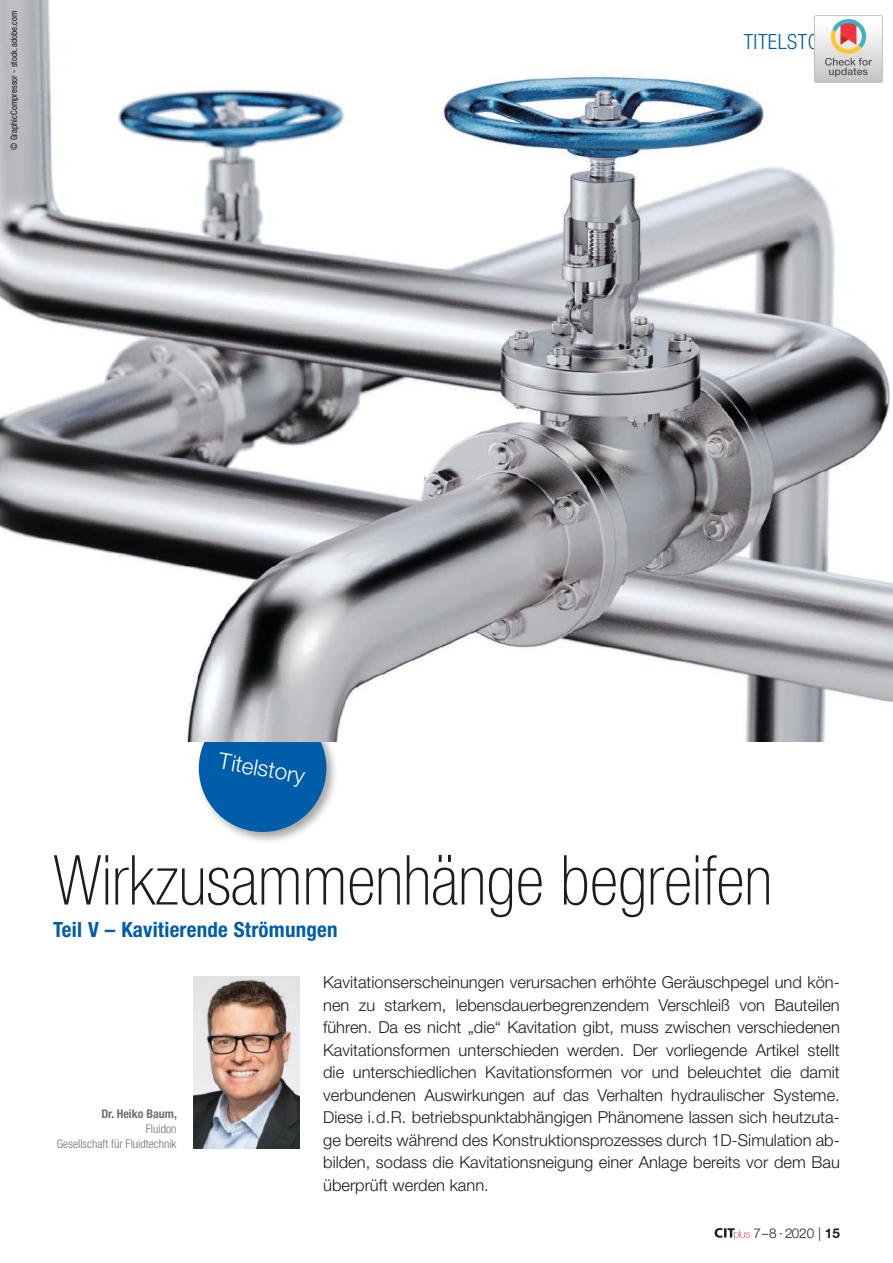
<style>
.page{position:relative;width:893px;height:1263px;background:#fff}
.page>*{position:absolute;margin:0;border:0;box-sizing:border-box;transform-origin:0 0}
.t1{font:100 condensed 69px "Helvetica Neue LT Std";color:#1d1d1b}
.t2{font:300 22.5px "Helvetica Neue LT Std";color:#fff}
.t3{font:700 condensed 21px "Helvetica Neue LT Std";letter-spacing:.01em;color:#005da9}
.t4{font:300 condensed 21px "Helvetica Neue LT Std";letter-spacing:.025em;color:#005da9}
.t5{font:300 16.5px/22.5px "Helvetica Neue LT Std";color:#1d1d1b;text-align:justify}
.t6{font:300 13.5px "Helvetica Neue LT Std";color:#1d1d1b}
.t7{font:300 condensed 12px/15px "Helvetica Neue LT Std";color:#70706f;text-align:right}
.t8{font:700 condensed 12px "Helvetica Neue LT Std";color:#70706f}
.t9{font:condensed 9px "Helvetica Neue LT Std";color:#1d1d1b}
.s1{font-weight:700}
</style>
<div class="page">
<div style="left:195px;top:700px;width:143px;height:144px;background:#1d1d1b;opacity:.4"></div>
<svg style="left:194px;top:741px;width:137px;height:96px;background:#3d81b9"></svg>
<img style="left:0;top:0;width:893px;height:741px">
<img style="left:193px;top:976px;width:107px;height:172px">
<svg style="left:715px;top:1228px;width:35px;height:11px"></svg>
<img style="left:815px;top:15px;width:67px;height:67px">
<p class="t9" style="left:9px;top:150px;width:141px;rotate:-90deg">© GraphicCompressor - stock.adobe.com</p>
<p class="t4" style="left:744px;top:29px;width:98px">Titelstory</p>
<h2 class="t2" style="left:221px;top:747px;width:89px;rotate:10deg">Titelstory</h2>
<h1 class="t1" style="left:53px;top:841px;width:721px">Wirkzusammenhänge begreifen</h1>
<p class="t3" style="left:53px;top:917px;width:286px">Teil V – Kavitierende Strömungen</p>
<p class="t5" style="left:323px;top:971px;width:518px">Kavitationserscheinungen verursachen erhöhte Geräuschpegel und kön&shy;nen zu starkem, lebensdauerbegrenzendem Verschleiß von Bauteilen führen. Da es nicht „die“ Kavitation gibt, muss zwischen verschiedenen Kavitationsformen unterschieden werden. Der vorliegende Artikel stellt die unterschiedlichen Kavitationsformen vor und beleuchtet die damit verbundenen Auswirkungen auf das Verhalten hydraulischer Systeme.<br>Diese i.d.R. betriebspunktabhängigen Phänomene lassen sich heutzuta&shy;ge bereits während des Konstruktionsprozesses durch 1D-Simulation ab&shy;bilden, sodass die Kavitationsneigung einer Anlage bereits vor dem Bau überprüft werden kann.</p>
<p class="t8" style="left:101px;top:1106px;width:77px">Dr. Heiko Baum,</p>
<p class="t7" style="left:57px;top:1121px;width:121px">Fluidon<br>Gesellschaft für Fluidtechnik</p>
<p class="t6" style="left:753px;top:1224px;width:88px">7–8 · 2020 | <span class="s1">15</span></p>
</div>
